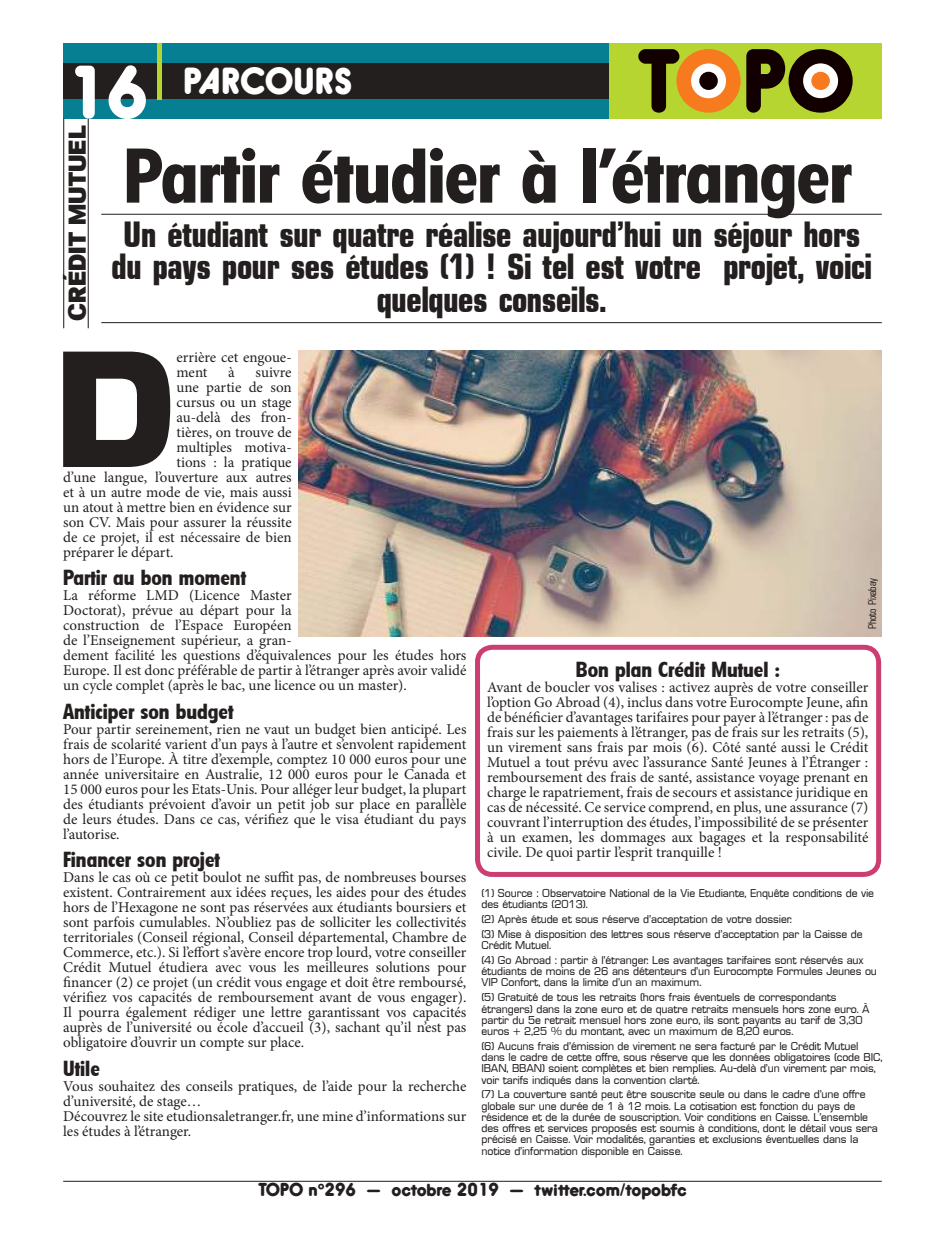
<style>
.page{position:relative;width:945px;height:1241px;background:#fff}
.page>*{position:absolute;margin:0;border:0;box-sizing:border-box;transform-origin:0 0}
.t1{font:700 162.88px "Eurasia";color:#241f1f}
.t2{font:75px "Florida Serial Xbold";letter-spacing:-.01em;color:#241f1f}
.t3{font:700 36.25px/32.5px "Eurasia Cd";color:#241f1f;text-align:center}
.t4{font:35.25px "Hiruko Black Alternate";letter-spacing:.01em;color:#fff}
.t5{font:800 23.75px "Formula Serial";letter-spacing:.01em;color:#241f1f}
.t6{font:21.25px "Florida Serial Xbold";color:#241f1f}
.t7{font:17.5px "Hiruko Black Alternate";letter-spacing:-.01em;color:#241f1f}
.t8{font:15px/15px "Minion Pro";color:#241f1f}
.t9{font:11.25px/11.2px "Eurasia Normal";color:#241f1f}
.t10{font:11.25px "Eurasia Cd";color:#241f1f}
.s1{font-size:70.38px}
</style>
<div class="page">
<div style="left:475px;top:644px;width:406px;height:232px;border:5px solid #cc3e71;border-radius:15px"></div>
<img style="left:299px;top:350px;width:583px;height:286px">
<hr style="left:63px;top:1180px;width:819px;height:1px;background:#241f1f">
<div style="left:63px;top:61px;width:546px;height:40px;background:#241f1f"></div>
<div style="left:63px;top:43px;width:549px;height:20px;background:#067f93"></div>
<div style="left:63px;top:99px;width:549px;height:19px;background:#067f93"></div>
<div style="left:157px;top:43px;width:5px;height:56px;background:#b6d530"></div>
<div style="left:609px;top:43px;width:273px;height:75px;background:#b6d530"></div>
<svg style="left:638px;top:49px;width:215px;height:64px"></svg>
<div style="left:699px;top:72px;width:19px;height:18px;background:#120000;border-radius:50%"></div>
<hr style="left:63px;top:118px;width:1px;height:210px;background:#241f1f">
<hr style="left:88px;top:118px;width:1px;height:210px;background:#241f1f">
<hr style="left:101px;top:214px;width:781px;height:1px;background:#241f1f">
<hr style="left:101px;top:322px;width:781px;height:1px;background:#241f1f">
<h3 class="t4" style="left:64px;top:59px;width:290px"><span class="s1">16</span> PARCOURS</h3>
<h3 class="t5" style="left:62px;top:321px;width:197px;rotate:-90deg">CRÉDIT MUTUEL</h3>
<h2 class="t2" style="left:124px;top:118px;width:729px">Partir étudier à l’étranger</h2>
<h3 class="t3" style="left:111px;top:218px;width:762px">Un étudiant sur quatre réalise aujourd’hui un séjour hors du pays pour ses études (1) ! Si tel est votre projet, voici quelques conseils.</h3>
<h1 class="t1" style="left:54px;top:317px;width:124px">D</h1>
<p class="t8" style="left:176px;top:349px;width:117px">errière cet engoue&shy;ment</p>
<p class="t8" style="left:228px;top:364px;width:8px">à</p>
<p class="t8" style="left:256px;top:364px;width:38px">suivre</p>
<p class="t8" style="left:176px;top:379px;width:117px">une partie de son</p>
<p class="t8" style="left:176px;top:394px;width:117px">cursus ou un stage</p>
<p class="t8" style="left:176px;top:409px;width:117px">au-delà des fron-</p>
<p class="t8" style="left:176px;top:424px;width:117px">tières, on trouve de</p>
<p class="t8" style="left:176px;top:439px;width:117px">multiples motiva-</p>
<p class="t8" style="left:176px;top:454px;width:117px">tions : la pratique</p>
<p class="t8" style="left:63px;top:469px;width:230px">d’une langue, l’ouverture aux autres</p>
<p class="t8" style="left:63px;top:484px;width:230px">et à un autre mode de vie, mais aussi</p>
<p class="t8" style="left:63px;top:499px;width:230px">un atout à mettre bien en évidence sur</p>
<p class="t8" style="left:63px;top:514px;width:230px">son CV. Mais pour assurer la réussite</p>
<p class="t8" style="left:63px;top:529px;width:230px">de ce projet, il est nécessaire de bien</p>
<p class="t8" style="left:63px;top:544px;width:112px">préparer le départ.</p>
<h3 class="t6" style="left:63px;top:561px;width:184px">Partir au bon moment</h3>
<p class="t8" style="left:63px;top:588px;width:405px">La réforme LMD (Licence Master<br>Doctorat), prévue au départ pour la<br>construction de l’Espace Européen<br>de l’Enseignement supérieur, a gran-<br>dement facilité les questions d’équivalences pour les études hors Europe. Il est donc préférable de partir à l’étranger après avoir validé un cycle complet (après le bac, une licence ou un master).</p>
<h3 class="t6" style="left:63px;top:694px;width:172px">Anticiper son budget</h3>
<p class="t8" style="left:63px;top:721px;width:405px;text-align:justify">Pour partir sereinement, rien ne vaut un budget bien anticipé. Les frais de scolarité varient d’un pays à l’autre et s’envolent rapidement hors de l’Europe. À titre d’exemple, comptez 10 000 euros pour une année universitaire en Australie, 12 000 euros pour le Canada et 15 000 euros pour les Etats-Unis. Pour alléger leur budget, la plupart des étudiants prévoient d’avoir un petit job sur place en parallèle de leurs études. Dans ce cas, vérifiez que le visa étudiant du pays l’autorise.</p>
<h3 class="t6" style="left:63px;top:843px;width:158px">Financer son projet</h3>
<p class="t8" style="left:63px;top:869px;width:405px;text-align:justify">Dans le cas où ce petit boulot ne suffit pas, de nombreuses bourses existent. Contrairement aux idées reçues, les aides pour des études hors de l’Hexagone ne sont pas réservées aux étudiants boursiers et sont parfois cumulables. N’oubliez pas de solliciter les collectivités territoriales (Conseil régional, Conseil départemental, Chambre de Commerce, etc.). Si l’effort s’avère encore trop lourd, votre conseiller Crédit Mutuel étudiera avec vous les meilleures solutions pour financer (2) ce projet (un crédit vous engage et doit être remboursé, vérifiez vos capacités de remboursement avant de vous engager).<br>Il pourra également rédiger une lettre garantissant vos capacités auprès de l’université ou école d’accueil (3), sachant qu’il n’est pas obligatoire d’ouvrir un compte sur place.</p>
<h3 class="t6" style="left:63px;top:1051px;width:38px">Utile</h3>
<p class="t8" style="left:63px;top:1078px;width:405px">Vous souhaitez des conseils pratiques, de l’aide pour la recherche d’université, de stage…<br>Découvrez le site etudionsaletranger.fr, une mine d’informations sur les études à l’étranger.</p>
<p class="t10" style="left:866px;top:629px;width:53px;rotate:-90deg">Photo Pixabay</p>
<h3 class="t6" style="left:576px;top:653px;width:205px">Bon plan Crédit Mutuel :</h3>
<p class="t8" style="left:487px;top:680px;width:383px;text-align:justify">Avant de boucler vos valises : activez auprès de votre conseiller l’option Go Abroad (4), inclus dans votre Eurocompte Jeune, afin de bénéficier d’avantages tarifaires pour payer à l’étranger : pas de frais sur les paiements à l’étranger, pas de frais sur les retraits (5), un virement sans frais par mois (6). Côté santé aussi le Crédit Mutuel a tout prévu avec l’assurance Santé Jeunes à l’Étranger : remboursement des frais de santé, assistance voyage prenant en charge le rapatriement, frais de secours et assistance juridique en cas de nécessité. Ce service comprend, en plus, une assurance (7) couvrant l’interruption des études, l’impossibilité de se présenter à un examen, les dommages aux bagages et la responsabilité civile. De quoi partir l’esprit tranquille !</p>
<p class="t9" style="left:481px;top:887px;width:394px">(1) Source : Observatoire National de la Vie Etudiante, Enquête conditions de vie des étudiants (2013).</p>
<p class="t9" style="left:481px;top:911px;width:382px;line-height:14.8px">(2) Après étude et sous réserve d’acceptation de votre dossier.<br>(3) Mise à disposition des lettres sous réserve d’acceptation par la Caisse de</p>
<p class="t9" style="left:481px;top:937px;width:384px;line-height:14.8px">Crédit Mutuel.<br>(4) Go Abroad : partir à l’étranger. Les avantages tarifaires sont réservés aux</p>
<p class="t9" style="left:481px;top:965px;width:397px">étudiants de moins de 26 ans détenteurs d’un Eurocompte Formules Jeunes ou<br>VIP Confort, dans la limite d’un an maximum.</p>
<p class="t9" style="left:481px;top:991px;width:390px">(5) Gratuité de tous les retraits (hors frais éventuels de correspondants étrangers) dans la zone euro et de quatre retraits mensuels hors zone euro. À partir du 5e retrait mensuel hors zone euro, ils sont payants au tarif de 3,30 euros + 2,25 % du montant, avec un maximum de 8,20 euros.</p>
<p class="t9" style="left:481px;top:1040px;width:402px">(6) Aucuns frais d’émission de virement ne sera facturé par le Crédit Mutuel dans le cadre de cette offre, sous réserve que les données obligatoires (code BIC, IBAN, BBAN) soient complètes et bien remplies. Au-delà d’un virement par mois, voir tarifs indiqués dans la convention clarté.</p>
<p class="t9" style="left:481px;top:1088px;width:398px">(7) La couverture santé peut être souscrite seule ou dans le cadre d’une offre globale sur une durée de 1 à 12 mois. La cotisation est fonction du pays de résidence et de la durée de souscription. Voir conditions en Caisse. L’ensemble des offres et services proposés est soumis à conditions, dont le détail vous sera précisé en Caisse. Voir modalités, garanties et exclusions éventuelles dans la notice d’information disponible en Caisse.</p>
<p class="t7" style="left:258px;top:1178px;width:430px">TOPO n°296 – octobre 2019 – twitter.com/topobfc</p>
</div>
